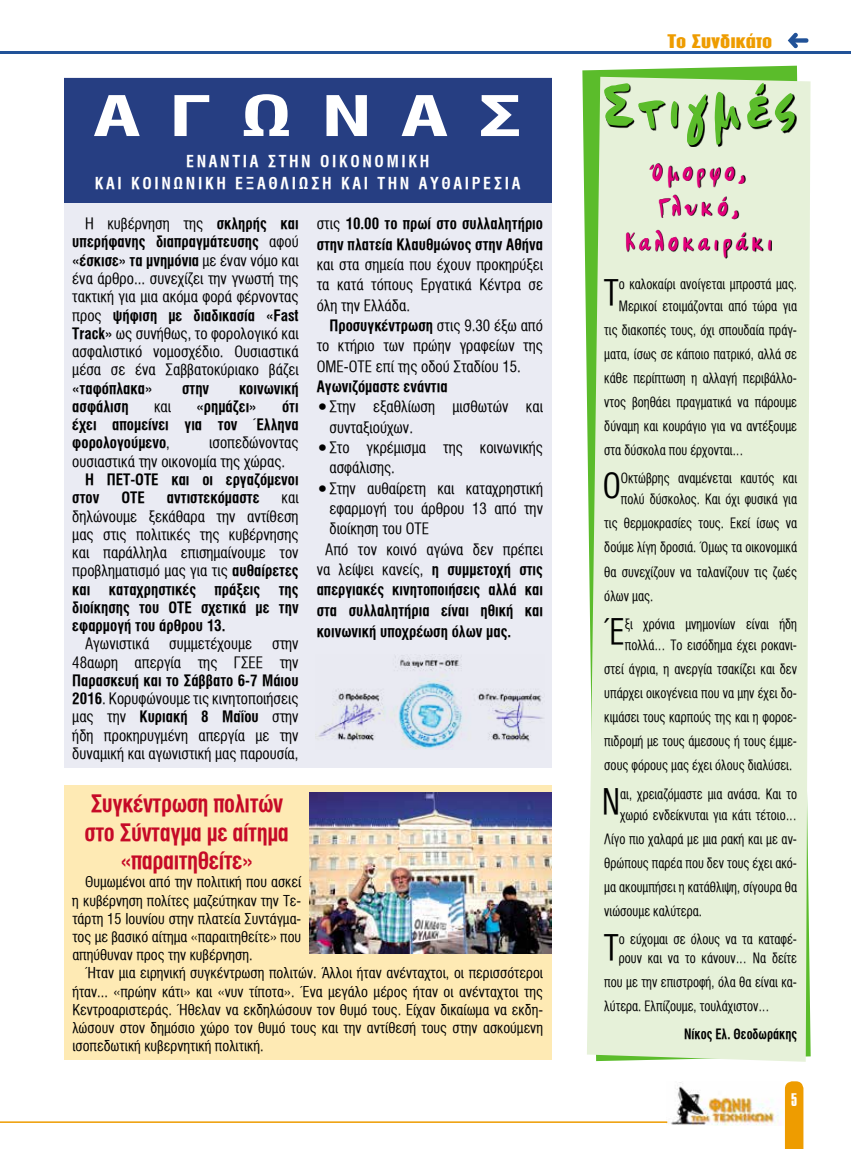
<style>
.page{position:relative;width:851px;height:1149px;background:#fff}
.page>*{position:absolute;margin:0;border:0;box-sizing:border-box;transform-origin:0 0}
.t1{font:69.15px "PF My Way";letter-spacing:.1em;color:#5bbc2b;scale:.82 1}
.t2{font:56.1px "UB Helvetica Cond Bold";letter-spacing:.32em;color:#fff;scale:1.59 1}
.t3{font:35.25px "UB Helvetica Cond";color:#000;scale:.91 1}
.t4{font:28.5px/35.1px "PF My Way";letter-spacing:.14em;color:#e3007b;text-align:center;scale:.84 1}
.t5{font:24px/28.5px "UB Helvetica Cond Bold";letter-spacing:-.02em;color:#c60a27;text-align:center}
.t6{font:800 19.5px "CF Eteocles";color:#ee9c00;scale:1.2 1}
.t7{font:16.5px/22.8px "UB Helvetica Cond Bold";letter-spacing:.16em;color:#fff;text-align:center}
.t8{font:15.75px/18.3px "UB Helvetica Cond";color:#000}
.t9{font:15.75px/18.3px "UB Helvetica Cond Bold";color:#000}
.t10{font:15.6px "CF Compacta BT Roman";color:#fff}
.t11{font:15px/18.1px "UB Helvetica Cond";color:#000;text-align:justify}
.t12{font:14.25px/24px "UB Helvetica Cond";color:#000;scale:.9 1}
.t13{font:14.25px "UB Helvetica Cond Bold";color:#000;scale:.9 1}
.s1{font-family:"UB Helvetica Cond Bold"}
.s2{font-family:"UB Helvetica Cond"}
</style>
<div class="page">
<svg style="left:787px;top:33px;width:21px;height:15px"></svg>
<hr style="left:0;top:52px;width:850px;height:2px;background:#215298">
<svg style="left:784px;top:1081px;width:19px;height:67px"></svg>
<hr style="left:0;top:1120px;width:667px;height:2px;background:#ee9c00">
<img style="left:666px;top:1082px;width:113px;height:42px">
<svg style="left:582px;top:66px;width:216px;height:117px;fill:#5bbc2b"></svg>
<svg style="left:584px;top:77px;width:227px;height:984px;fill:#e6f1d9"></svg>
<svg style="left:605px;top:84px;width:191px;height:63px;fill:#e6f1d9"></svg>
<svg style="left:626px;top:163px;width:145px;height:95px;fill:#e6f1d9"></svg>
<div style="left:64px;top:77px;width:487px;height:690px;background:#eaebf3"></div>
<div style="left:64px;top:79px;width:487px;height:124px;background:#263e82"></div>
<div style="left:64px;top:784px;width:487px;height:275px;background:#feeab4"></div>
<img style="left:315px;top:654px;width:229px;height:95px">
<img style="left:310px;top:792px;width:241px;height:160px">
<h2 class="t2" style="left:93px;top:85px;width:271px">ΑΓΩΝΑΣ</h2>
<p class="t7" style="left:95px;top:149px;width:427px">ΕΝΑΝΤΙΑ ΣΤΗΝ ΟΙΚΟΝΟΜΙΚΗ<br>ΚΑΙ ΚΟΙΝΩΝΙΚΗ ΕΞΑΘΛΙΩΣΗ ΚΑΙ ΤΗΝ ΑΥΘΑΙΡΕΣΙΑ</p>
<p class="t8" style="left:85px;top:215px;width:215px">Η κυβέρνηση της <span class="s1">σκληρής και</span></p>
<p class="t9" style="left:72px;top:233px;width:228px">υπερήφανης διαπραγμάτευσης <span class="s2">αφού </span>«έσκισε» τα μνημόνια <span class="s2">με έναν νόμο και</span></p>
<p class="t8" style="left:72px;top:269px;width:228px">ένα άρθρο... συνεχίζει την γνωστή της τακτική για μια ακόμα φορά φέρνοντας</p>
<p class="t9" style="left:72px;top:306px;width:228px"><span class="s2">προς</span> ψήφιση με διαδικασία «Fast</p>
<p class="t8" style="left:72px;top:324px;width:228px;text-align:justify"><span class="s1">Track»</span> ως συνήθως, το φορολογικό και ασφαλιστικό νομοσχέδιο. Ουσιαστικά μέσα σε ένα Σαββατοκύριακο βάζει</p>
<p class="t9" style="left:72px;top:379px;width:81px">«ταφόπλακα»</p>
<p class="t9" style="left:182px;top:379px;width:29px">στην</p>
<p class="t9" style="left:239px;top:379px;width:61px">κοινωνική</p>
<p class="t9" style="left:72px;top:397px;width:58px">ασφάλιση</p>
<p class="t8" style="left:154px;top:397px;width:19px">και</p>
<p class="t9" style="left:196px;top:397px;width:61px">«ρημάζει»</p>
<p class="t9" style="left:316px;top:214px;width:228px;line-height:20.2px"><span class="s2">στις</span> 10.00 το πρωί στο συλλαλητήριο στην πλατεία Κλαυθμώνος στην Αθήνα</p>
<p class="t8" style="left:316px;top:254px;width:228px;line-height:20.2px;text-align:justify">και στα σημεία που έχουν προκηρύξει τα κατά τόπους Εργατικά Κέντρα σε όλη την Ελλάδα.</p>
<p class="t9" style="left:329px;top:316px;width:215px">Προσυγκέντρωση <span class="s2">στις 9.30 έξω από</span></p>
<p class="t8" style="left:316px;top:336px;width:228px;line-height:20.2px">το κτήριο των πρώην γραφείων της<br>ΟΜΕ-ΟΤΕ επί της οδού Σταδίου 15.</p>
<p class="t9" style="left:316px;top:377px;width:132px">Αγωνιζόμαστε ενάντια</p>
<p class="t8" style="left:329px;top:397px;width:215px;line-height:20.2px;text-indent:-13px">•Στην εξαθλίωση μισθωτών και συνταξιούχων.</p>
<p class="t8" style="left:329px;top:437px;width:215px;line-height:20.2px;text-indent:-13px">•Στο γκρέμισμα της κοινωνικής ασφάλισης.</p>
<p class="t8" style="left:316px;top:479px;width:228px">•Στην αυθαίρετη και καταχρηστική</p>
<p class="t8" style="left:329px;top:499px;width:215px">εφαρμογή του άρθρου 13 από την</p>
<p class="t8" style="left:329px;top:519px;width:101px">διοίκηση του ΟΤΕ</p>
<p class="t8" style="left:325px;top:540px;width:219px">Από τον κοινό αγώνα δεν πρέπει</p>
<p class="t8" style="left:316px;top:560px;width:228px">να λείψει κανείς, <span class="s1">η συμμετοχή στις</span></p>
<p class="t9" style="left:316px;top:579px;width:228px;line-height:20.7px;text-align:justify">απεργιακές κινητοποιήσεις αλλά και στα συλλαλητήρια είναι ηθική και κοινωνική υποχρέωση όλων μας.</p>
<p class="t9" style="left:72px;top:397px;width:228px;text-align:justify;text-indent:210px">ότι έχει απομείνει για τον Έλληνα φορολογούμενο<span class="s2">,</span></p>
<p class="t8" style="left:72px;top:434px;width:228px;text-indent:137px">ισοπεδώνοντας ουσιαστικά την οικονομία της χώρας.</p>
<p class="t9" style="left:72px;top:470px;width:228px;text-indent:13px">Η ΠΕΤ-ΟΤΕ και οι εργαζόμενοι στον</p>
<p class="t9" style="left:121px;top:488px;width:25px">ΟΤΕ</p>
<p class="t9" style="left:167px;top:488px;width:94px">αντιστεκόμαστε</p>
<p class="t8" style="left:72px;top:488px;width:228px;text-align:justify;text-indent:209px">και δηλώνουμε ξεκάθαρα την αντίθεση μας στις πολιτικές της κυβέρνησης και παράλληλα επισημαίνουμε τον προβληματισμό μας για τις <span class="s1">αυθαίρετες</span></p>
<p class="t9" style="left:72px;top:580px;width:228px;text-align:justify">και καταχρηστικές πράξεις της διοίκησης του ΟΤΕ σχετικά με την εφαρμογή του άρθρου 13.</p>
<p class="t8" style="left:85px;top:634px;width:66px">Αγωνιστικά</p>
<p class="t8" style="left:169px;top:634px;width:84px">συμμετέχουμε</p>
<p class="t8" style="left:72px;top:634px;width:228px;text-align:right">στην<br>48αωρη απεργία της ΓΣΕΕ την</p>
<p class="t9" style="left:72px;top:671px;width:228px">Παρασκευή και το Σάββατο 6-7 Μάιου</p>
<p class="t8" style="left:72px;top:689px;width:228px"><span class="s1">2016</span>. Κορυφώνουμε τις κινητοποιήσεις</p>
<p class="t9" style="left:72px;top:707px;width:228px"><span class="s2">μας την</span> Κυριακή 8 Μαΐου <span class="s2">στην</span></p>
<p class="t8" style="left:72px;top:726px;width:228px">ήδη προκηρυγμένη απεργία με την δυναμική και αγωνιστική μας παρουσία,</p>
<h3 class="t5" style="left:85px;top:789px;width:206px">Συγκέντρωση πολιτών στο Σύνταγμα με αίτημα «παραιτηθείτε»</h3>
<p class="t11" style="left:72px;top:873px;width:230px;text-indent:13px">Θυμωμένοι από την πολιτική που ασκεί η κυβέρνηση πολίτες μαζεύτηκαν την Τε&shy;τάρτη 15 Ιουνίου στην πλατεία Συντάγμα&shy;τος με βασικό αίτημα «παραιτηθείτε» που απηύθυναν προς την κυβέρνηση.</p>
<p class="t11" style="left:72px;top:963px;width:472px;text-indent:13px">Ήταν μια ειρηνική συγκέντρωση πολιτών. Άλλοι ήταν ανένταχτοι, οι περισσότεροι ήταν... «πρώην κάτι» και «νυν τίποτα». Ένα μεγάλο μέρος ήταν οι ανένταχτοι της Κεντροαριστεράς. Ήθελαν να εκδηλώσουν τον θυμό τους. Είχαν δικαίωμα να εκδη&shy;λώσουν στον δημόσιο χώρο τον θυμό τους και την αντίθεσή τους στην ασκούμενη ισοπεδωτική κυβερνητική πολιτική.</p>
<h3 class="t6" style="left:667px;top:31px;width:89px">Το Συνδικάτο</h3>
<h1 class="t1" style="left:601px;top:69px;width:239px">Στιγμές</h1>
<h3 class="t4" style="left:625px;top:156px;width:177px">Όμορφο,<br>Γλυκό,<br>Καλοκαιράκι</h3>
<h3 class="t3" style="left:603px;top:273px;width:18px">Τ</h3>
<p class="t12" style="left:618px;top:274px;width:199px;line-height:21.3px">ο καλοκαίρι ανοίγεται μπροστά μας.<br>Μερικοί ετοιμάζονται από τώρα για</p>
<p class="t12" style="left:604px;top:318px;width:216px;text-align:justify">τις διακοπές τους, όχι σπουδαία πράγ&shy;ματα, ίσως σε κάποιο πατρικό, αλλά σε κάθε περίπτωση η αλλαγή περιβάλλο&shy;ντος βοηθάει πραγματικά να πάρουμε δύναμη και κουράγιο για να αντέξουμε στα δύσκολα που έρχονται…</p>
<h3 class="t3" style="left:602px;top:466px;width:21px">Ο</h3>
<p class="t12" style="left:620px;top:467px;width:197px;line-height:21.3px">Οκτώβρης αναμένεται καυτός και πολύ δύσκολος. Και όχι φυσικά για</p>
<p class="t12" style="left:604px;top:511px;width:216px;text-align:justify">τις θερμοκρασίες τους. Εκεί ίσως να δούμε λίγη δροσιά. Όμως τα οικονομικά θα συνεχίζουν να ταλανίζουν τις ζωές όλων μας.</p>
<h3 class="t3" style="left:604px;top:612px;width:24px">Έ</h3>
<p class="t12" style="left:624px;top:613px;width:193px;line-height:21.3px">ξι χρόνια μνημονίων είναι ήδη πολλά… Το εισόδημα έχει ροκανι-</p>
<p class="t12" style="left:604px;top:657px;width:216px;text-align:justify">στεί άγρια, η ανεργία τσακίζει και δεν υπάρχει οικογένεια που να μην έχει δο&shy;κιμάσει τους καρπούς της και η φοροε&shy;πιδρομή με τους άμεσους ή τους έμμε&shy;σους φόρους μας έχει όλους διαλύσει.</p>
<h3 class="t3" style="left:602px;top:782px;width:21px">Ν</h3>
<p class="t12" style="left:620px;top:782px;width:198px;line-height:21.3px">αι, χρειαζόμαστε μια ανάσα. Και το χωριό ενδείκνυται για κάτι τέτοιο…</p>
<p class="t12" style="left:604px;top:826px;width:216px;text-align:justify">Λίγο πιο χαλαρά με μια ρακή και με αν&shy;θρώπους παρέα που δεν τους έχει ακό&shy;μα ακουμπήσει η κατάθλιψη, σίγουρα θα νιώσουμε καλύτερα.</p>
<h3 class="t3" style="left:603px;top:927px;width:18px">Τ</h3>
<p class="t12" style="left:618px;top:930px;width:199px;line-height:18.3px">ο εύχομαι σε όλους να τα καταφέ&shy;ρουν και να το κάνουν… Να δείτε</p>
<p class="t12" style="left:604px;top:969px;width:216px">που με την επιστροφή, όλα θα είναι κα&shy;λύτερα. Ελπίζουμε, τουλάχιστον…</p>
<p class="t13" style="left:684px;top:1025px;width:127px">Νίκος Ελ. Θεοδωράκης</p>
<p class="t10" style="left:791px;top:1090px;width:7px">5</p>
</div>
